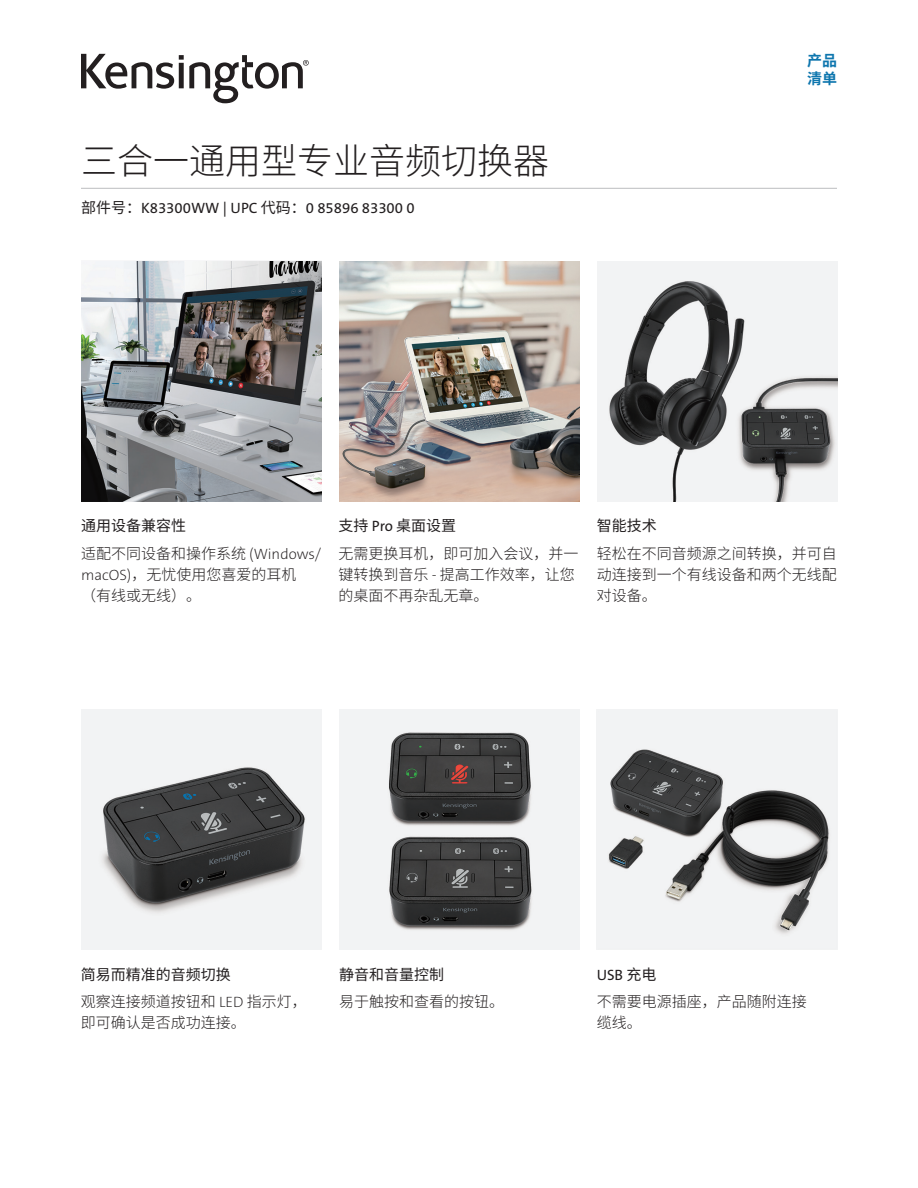
<style>
.page{position:relative;width:918px;height:1188px;background:#fff}
.page>*{position:absolute;margin:0;border:0;box-sizing:border-box;transform-origin:0 0}
.Product_Name{font:300 36px "Noto Sans CJ Ksc";color:#231f20}
.t1{font:300 15px/21px "Noto Sans CJ Ksc";color:#231f20}
.Part_No__UPC{font:15px "The Sans KENSINGTON5 Rg";color:#231f20}
.t2{font:15px "Noto Sans CJ Ksc";color:#231f20}
.Filetype_Header_Blue{font:700 15px "Noto Sans CJ Ksc";color:#0e76ae}
.s1{font-family:"Noto Sans CJ Ksc"}
.s2{font-weight:400}
.s3{font-family:"The Sans KENSINGTON2 XL";font-weight:400}
.s4{font-family:"The Sans KENSINGTON5 Rg";font-weight:400}
</style>
<div class="page">
<hr style="left:81px;top:188px;width:756px;height:1px;background:#bcbdc0">
<svg style="left:81px;top:54px;width:228px;height:49px"></svg>
<img style="left:81px;top:261px;width:240px;height:240px">
<img style="left:81px;top:709px;width:240px;height:240px">
<img style="left:339px;top:709px;width:241px;height:240px">
<img style="left:597px;top:709px;width:240px;height:240px">
<img style="left:339px;top:261px;width:241px;height:240px">
<img style="left:597px;top:261px;width:241px;height:240px">
<h1 class="Product_Name" style="left:81px;top:141px;width:469px">三合一通用型专业音频切换器</h1>
<h2 class="Part_No__UPC" style="left:81px;top:200px;width:335px"><span class="s1">部件号：</span>K83300WW | UPC <span class="s1">代码：</span>0 85896 83300 0</h2>
<p class="Filetype_Header_Blue" style="left:807px;top:52px;width:31px">产品</p>
<p class="Filetype_Header_Blue" style="left:807px;top:70px;width:31px">清单</p>
<p class="t1" style="left:81px;top:512px;width:242px;line-height:27.8px"><span class="s2">通用设备兼容性<br></span>适配不同设备和操作系统 <span class="s3">(Windows/</span></p>
<p class="t1" style="left:81px;top:565px;width:217px"><span class="s3">macOS)</span>，无忧使用您喜爱的耳机（有线或无线）。</p>
<p class="t1" style="left:339px;top:512px;width:241px;line-height:27.8px"><span class="s2">支持</span> <span class="s4">Pro</span> <span class="s2">桌面设置<br></span>无需更换耳机，即可加入会议，并一</p>
<p class="t1" style="left:339px;top:565px;width:238px">键转换到音乐 <span class="s3">-</span> 提高工作效率，让您的桌面不再杂乱无章。</p>
<p class="t2" style="left:597px;top:518px;width:61px">智能技术</p>
<p class="t1" style="left:597px;top:544px;width:242px;text-align:justify">轻松在不同音频源之间转换，并可自动连接到一个有线设备和两个无线配对设备。</p>
<p class="t1" style="left:81px;top:961px;width:227px;line-height:27.8px"><span class="s2">简易而精准的音频切换<br></span>观察连接频道按钮和 <span class="s3">LED</span> 指示灯，</p>
<p class="t1" style="left:81px;top:1013px;width:166px">即可确认是否成功连接。</p>
<p class="t2" style="left:339px;top:966px;width:106px">静音和音量控制</p>
<p class="t1" style="left:339px;top:992px;width:166px">易于触按和查看的按钮。</p>
<p class="Part_No__UPC" style="left:597px;top:967px;width:61px">USB <span class="s1">充电</span></p>
<p class="t1" style="left:597px;top:992px;width:211px">不需要电源插座，产品随附连接缆线。</p>
</div>
